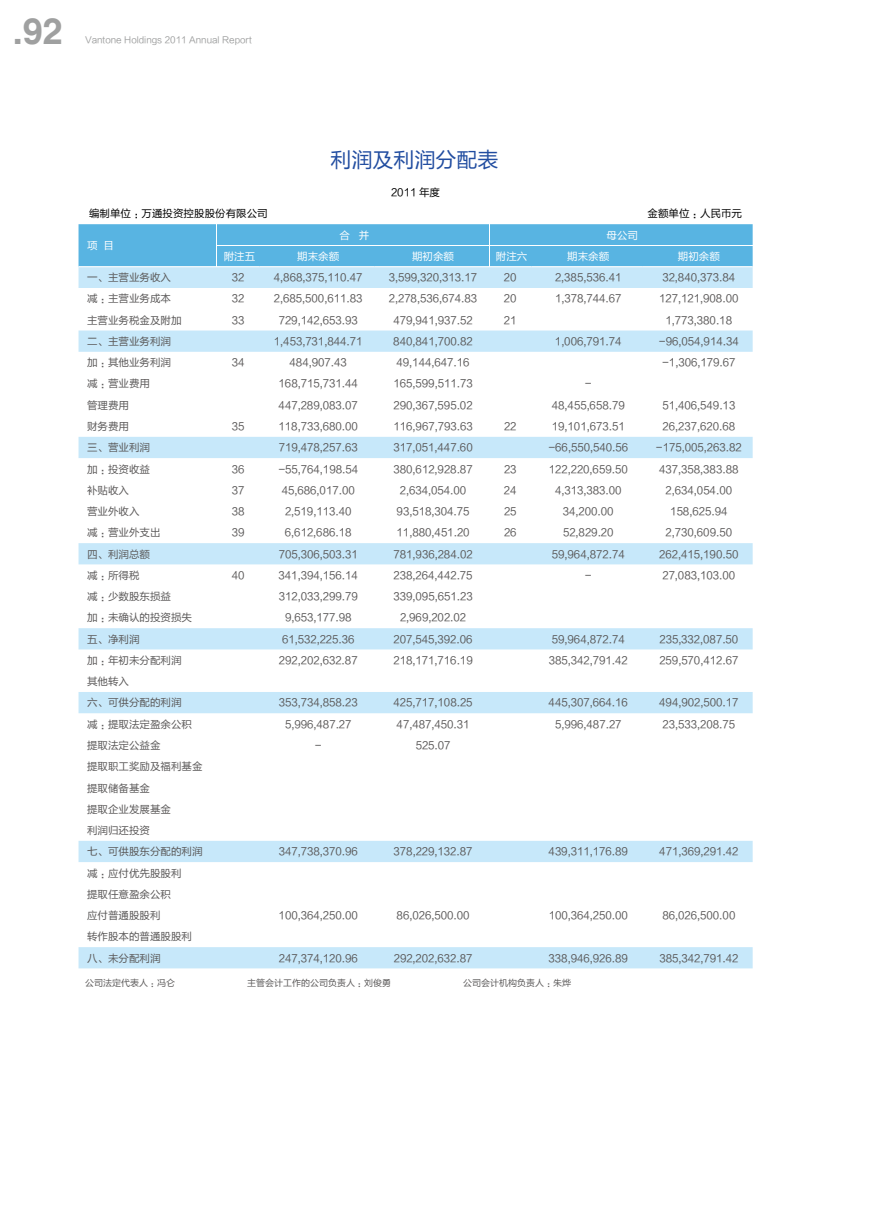
<style>
.page{position:relative;width:893px;height:1212px;background:#fff}
.page>*{position:absolute;margin:0;border:0;box-sizing:border-box;transform-origin:0 0}
.t1{font:700 36px "Helvetica";color:#9fa0a0}
.t2{font:21px "FZLTHJW GB1 0";color:#214da0}
.t3{font:10.5px/21.3px "FZLTHJW GB1 0";color:#595757}
.t4{font:10.5px "FZLTHJW GB1 0";color:#000}
.t5{font:10.5px "FZLTHJW GB1 0";color:#fff}
.t6{font:9px "FZLTHJW GB1 0";color:#595757}
.t7{font:9px "FZLTHJW GB1 0";color:#9fa0a0}
</style>
<div class="page">
<div style="left:79px;top:224px;width:674px;height:42px;background:#58b4e2"></div>
<svg style="left:79px;top:267px;width:674px;height:701px"></svg>
<hr style="left:217px;top:224px;width:1px;height:43px;background:#fff">
<hr style="left:489px;top:224px;width:1px;height:43px;background:#fff">
<hr style="left:217px;top:245px;width:538px;height:1px;background:#fff">
<h1 class="t1" style="left:13px;top:9px;width:52px">.92</h1>
<p class="t7" style="left:85px;top:35px;width:168px">Vantone Holdings 2011 Annual Report</p>
<h2 class="t2" style="left:331px;top:148px;width:169px">利润及利润分配表</h2>
<p class="t4" style="left:391px;top:187px;width:51px">2011 年度</p>
<p class="t4" style="left:89px;top:208px;width:180px">编制单位：万通投资控股股份有限公司</p>
<p class="t4" style="left:647px;top:208px;width:96px">金额单位：人民币元</p>
<p class="t5" style="left:87px;top:240px;width:28px">项 目</p>
<p class="t5" style="left:339px;top:229px;width:31px">合 并</p>
<p class="t5" style="left:606px;top:229px;width:33px">母公司</p>
<p class="t5" style="left:224px;top:250px;width:33px">附注五</p>
<p class="t5" style="left:297px;top:250px;width:43px">期末余额</p>
<p class="t5" style="left:412px;top:250px;width:43px">期初余额</p>
<p class="t5" style="left:496px;top:250px;width:33px">附注六</p>
<p class="t5" style="left:567px;top:250px;width:43px">期末余额</p>
<p class="t5" style="left:678px;top:250px;width:43px">期初余额</p>
<p class="t3" style="left:87px;top:267px;width:85px">一、主营业务收入</p>
<p class="t3" style="left:232px;top:267px;width:14px">32</p>
<p class="t3" style="left:274px;top:267px;width:90px">4,868,375,110.47</p>
<p class="t3" style="left:389px;top:267px;width:90px">3,599,320,313.17</p>
<p class="t3" style="left:504px;top:267px;width:14px">20</p>
<p class="t3" style="left:555px;top:267px;width:68px">2,385,536.41</p>
<p class="t3" style="left:662px;top:267px;width:74px">32,840,373.84</p>
<p class="t3" style="left:87px;top:288px;width:85px">减：主营业务成本</p>
<p class="t3" style="left:232px;top:288px;width:14px">32</p>
<p class="t3" style="left:274px;top:288px;width:90px">2,685,500,611.83</p>
<p class="t3" style="left:389px;top:288px;width:90px">2,278,536,674.83</p>
<p class="t3" style="left:504px;top:288px;width:14px">20</p>
<p class="t3" style="left:555px;top:288px;width:68px">1,378,744.67</p>
<p class="t3" style="left:659px;top:288px;width:81px">127,121,908.00</p>
<p class="t3" style="left:87px;top:310px;width:96px">主营业务税金及附加</p>
<p class="t3" style="left:232px;top:310px;width:14px">33</p>
<p class="t3" style="left:279px;top:310px;width:81px">729,142,653.93</p>
<p class="t3" style="left:393px;top:310px;width:81px">479,941,937.52</p>
<p class="t3" style="left:504px;top:310px;width:14px">21</p>
<p class="t3" style="left:665px;top:310px;width:68px">1,773,380.18</p>
<p class="t3" style="left:87px;top:331px;width:85px">二、主营业务利润</p>
<p class="t3" style="left:274px;top:331px;width:90px">1,453,731,844.71</p>
<p class="t3" style="left:393px;top:331px;width:81px">840,841,700.82</p>
<p class="t3" style="left:555px;top:331px;width:68px">1,006,791.74</p>
<p class="t3" style="left:659px;top:331px;width:81px">-96,054,914.34</p>
<p class="t3" style="left:87px;top:352px;width:85px">加：其他业务利润</p>
<p class="t3" style="left:232px;top:352px;width:14px">34</p>
<p class="t3" style="left:290px;top:352px;width:59px">484,907.43</p>
<p class="t3" style="left:396px;top:352px;width:75px">49,144,647.16</p>
<p class="t3" style="left:662px;top:352px;width:75px">-1,306,179.67</p>
<p class="t3" style="left:87px;top:373px;width:64px">减：营业费用</p>
<p class="t3" style="left:279px;top:373px;width:81px">168,715,731.44</p>
<p class="t3" style="left:393px;top:373px;width:81px">165,599,511.73</p>
<p class="t3" style="left:585px;top:373px;width:8px">-</p>
<p class="t3" style="left:87px;top:395px;width:43px">管理费用</p>
<p class="t3" style="left:279px;top:395px;width:81px">447,289,083.07</p>
<p class="t3" style="left:394px;top:395px;width:81px">290,367,595.02</p>
<p class="t3" style="left:552px;top:395px;width:75px">48,455,658.79</p>
<p class="t3" style="left:662px;top:395px;width:74px">51,406,549.13</p>
<p class="t3" style="left:87px;top:416px;width:43px">财务费用</p>
<p class="t3" style="left:232px;top:416px;width:14px">35</p>
<p class="t3" style="left:279px;top:416px;width:81px">118,733,680.00</p>
<p class="t3" style="left:393px;top:416px;width:81px">116,967,793.63</p>
<p class="t3" style="left:504px;top:416px;width:14px">22</p>
<p class="t3" style="left:552px;top:416px;width:74px">19,101,673.51</p>
<p class="t3" style="left:662px;top:416px;width:74px">26,237,620.68</p>
<p class="t3" style="left:87px;top:437px;width:64px">三、营业利润</p>
<p class="t3" style="left:279px;top:437px;width:81px">719,478,257.63</p>
<p class="t3" style="left:393px;top:437px;width:81px">317,051,447.60</p>
<p class="t3" style="left:548px;top:437px;width:81px">-66,550,540.56</p>
<p class="t3" style="left:656px;top:437px;width:87px">-175,005,263.82</p>
<p class="t3" style="left:87px;top:458px;width:64px">加：投资收益</p>
<p class="t3" style="left:232px;top:458px;width:14px">36</p>
<p class="t3" style="left:278px;top:458px;width:81px">-55,764,198.54</p>
<p class="t3" style="left:393px;top:458px;width:81px">380,612,928.87</p>
<p class="t3" style="left:504px;top:458px;width:14px">23</p>
<p class="t3" style="left:549px;top:458px;width:80px">122,220,659.50</p>
<p class="t3" style="left:659px;top:458px;width:81px">437,358,383.88</p>
<p class="t3" style="left:87px;top:480px;width:43px">补贴收入</p>
<p class="t3" style="left:232px;top:480px;width:14px">37</p>
<p class="t3" style="left:282px;top:480px;width:75px">45,686,017.00</p>
<p class="t3" style="left:400px;top:480px;width:68px">2,634,054.00</p>
<p class="t3" style="left:504px;top:480px;width:14px">24</p>
<p class="t3" style="left:555px;top:480px;width:68px">4,313,383.00</p>
<p class="t3" style="left:666px;top:480px;width:68px">2,634,054.00</p>
<p class="t3" style="left:87px;top:501px;width:54px">营业外收入</p>
<p class="t3" style="left:232px;top:501px;width:14px">38</p>
<p class="t3" style="left:285px;top:501px;width:68px">2,519,113.40</p>
<p class="t3" style="left:397px;top:501px;width:74px">93,518,304.75</p>
<p class="t3" style="left:504px;top:501px;width:14px">25</p>
<p class="t3" style="left:563px;top:501px;width:52px">34,200.00</p>
<p class="t3" style="left:670px;top:501px;width:59px">158,625.94</p>
<p class="t3" style="left:87px;top:522px;width:75px">减：营业外支出</p>
<p class="t3" style="left:232px;top:522px;width:14px">39</p>
<p class="t3" style="left:285px;top:522px;width:68px">6,612,686.18</p>
<p class="t3" style="left:397px;top:522px;width:75px">11,880,451.20</p>
<p class="t3" style="left:504px;top:522px;width:14px">26</p>
<p class="t3" style="left:563px;top:522px;width:52px">52,829.20</p>
<p class="t3" style="left:666px;top:522px;width:68px">2,730,609.50</p>
<p class="t3" style="left:87px;top:543px;width:64px">四、利润总额</p>
<p class="t3" style="left:279px;top:543px;width:81px">705,306,503.31</p>
<p class="t3" style="left:393px;top:543px;width:81px">781,936,284.02</p>
<p class="t3" style="left:552px;top:543px;width:74px">59,964,872.74</p>
<p class="t3" style="left:659px;top:543px;width:81px">262,415,190.50</p>
<p class="t3" style="left:87px;top:565px;width:54px">减：所得税</p>
<p class="t3" style="left:232px;top:565px;width:14px">40</p>
<p class="t3" style="left:279px;top:565px;width:81px">341,394,156.14</p>
<p class="t3" style="left:394px;top:565px;width:80px">238,264,442.75</p>
<p class="t3" style="left:585px;top:565px;width:8px">-</p>
<p class="t3" style="left:662px;top:565px;width:74px">27,083,103.00</p>
<p class="t3" style="left:87px;top:586px;width:85px">减：少数股东损益</p>
<p class="t3" style="left:279px;top:586px;width:81px">312,033,299.79</p>
<p class="t3" style="left:394px;top:586px;width:81px">339,095,651.23</p>
<p class="t3" style="left:87px;top:607px;width:106px">加：未确认的投资损失</p>
<p class="t3" style="left:285px;top:607px;width:68px">9,653,177.98</p>
<p class="t3" style="left:400px;top:607px;width:68px">2,969,202.02</p>
<p class="t3" style="left:87px;top:629px;width:54px">五、净利润</p>
<p class="t3" style="left:282px;top:629px;width:74px">61,532,225.36</p>
<p class="t3" style="left:394px;top:629px;width:81px">207,545,392.06</p>
<p class="t3" style="left:552px;top:629px;width:74px">59,964,872.74</p>
<p class="t3" style="left:659px;top:629px;width:80px">235,332,087.50</p>
<p class="t3" style="left:87px;top:650px;width:96px">加：年初未分配利润</p>
<p class="t3" style="left:279px;top:650px;width:80px">292,202,632.87</p>
<p class="t3" style="left:393px;top:650px;width:81px">218,171,716.19</p>
<p class="t3" style="left:549px;top:650px;width:81px">385,342,791.42</p>
<p class="t3" style="left:659px;top:650px;width:81px">259,570,412.67</p>
<p class="t3" style="left:87px;top:671px;width:96px">其他转入<br>六、可供分配的利润</p>
<p class="t3" style="left:279px;top:692px;width:81px">353,734,858.23</p>
<p class="t3" style="left:394px;top:692px;width:81px">425,717,108.25</p>
<p class="t3" style="left:549px;top:692px;width:81px">445,307,664.16</p>
<p class="t3" style="left:659px;top:692px;width:81px">494,902,500.17</p>
<p class="t3" style="left:87px;top:714px;width:106px">减：提取法定盈余公积</p>
<p class="t3" style="left:285px;top:714px;width:68px">5,996,487.27</p>
<p class="t3" style="left:397px;top:714px;width:74px">47,487,450.31</p>
<p class="t3" style="left:555px;top:714px;width:68px">5,996,487.27</p>
<p class="t3" style="left:663px;top:714px;width:74px">23,533,208.75</p>
<p class="t3" style="left:87px;top:735px;width:75px">提取法定公益金</p>
<p class="t3" style="left:315px;top:735px;width:8px">-</p>
<p class="t3" style="left:416px;top:735px;width:36px">525.07</p>
<p class="t3" style="left:87px;top:756px;width:117px">提取职工奖励及福利基金提取储备基金<br>提取企业发展基金<br>利润归还投资<br>七、可供股东分配的利润</p>
<p class="t3" style="left:279px;top:841px;width:81px">347,738,370.96</p>
<p class="t3" style="left:394px;top:841px;width:80px">378,229,132.87</p>
<p class="t3" style="left:549px;top:841px;width:81px">439,311,176.89</p>
<p class="t3" style="left:659px;top:841px;width:81px">471,369,291.42</p>
<p class="t3" style="left:87px;top:862px;width:96px">减：应付优先股股利提取任意盈余公积应付普通股股利</p>
<p class="t3" style="left:87px;top:926px;width:106px">转作股本的普通股股利八、未分配利润</p>
<p class="t3" style="left:279px;top:905px;width:81px">100,364,250.00</p>
<p class="t3" style="left:397px;top:905px;width:75px">86,026,500.00</p>
<p class="t3" style="left:549px;top:905px;width:81px">100,364,250.00</p>
<p class="t3" style="left:662px;top:905px;width:75px">86,026,500.00</p>
<p class="t3" style="left:279px;top:947px;width:81px">247,374,120.96</p>
<p class="t3" style="left:394px;top:947px;width:80px">292,202,632.87</p>
<p class="t3" style="left:549px;top:947px;width:81px">338,946,926.89</p>
<p class="t3" style="left:659px;top:947px;width:81px">385,342,791.42</p>
<p class="t6" style="left:85px;top:978px;width:92px">公司法定代表人：冯仑</p>
<p class="t6" style="left:247px;top:978px;width:146px">主管会计工作的公司负责人：刘俊勇</p>
<p class="t6" style="left:463px;top:978px;width:109px">公司会计机构负责人：朱烨</p>
</div>
